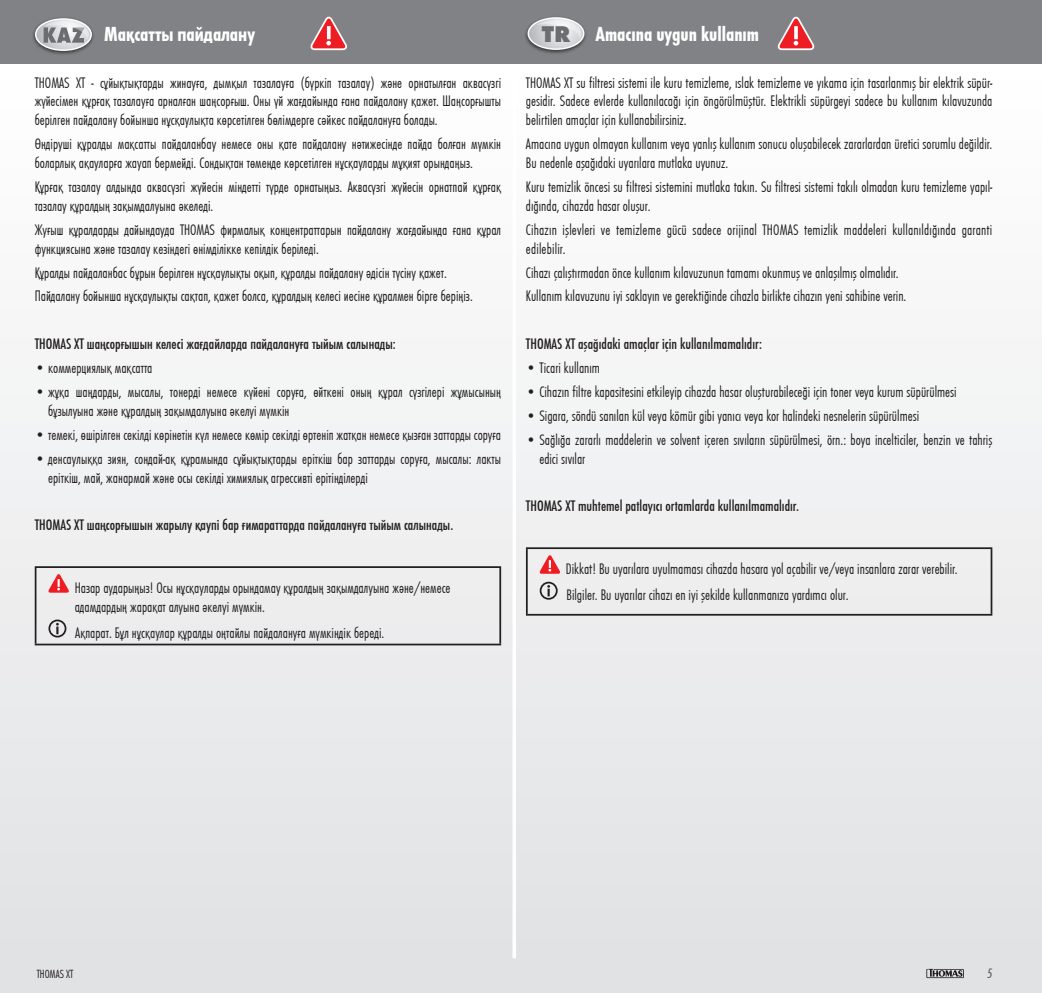
<style>
.page{position:relative;width:1042px;height:993px;background:#fff}
.page>*{position:absolute;margin:0;border:0;box-sizing:border-box;transform-origin:0 0}
.t1{font:800 23.62px "Function";color:#6c6d70}
.t2{font:700 21px "Futura Con";color:#fff}
.t3{font:300 15.75px/18.9px "Futura Con";color:#231f20}
.t4{font:500 15.75px "Futura Con";color:#231f20}
.t5{font:14px "Futura Con Boo Obl";color:#57585a}
.t6{font:300 12.25px "Futura Con";color:#231f20}
</style>
<div class="page">
<div style="left:0;top:74px;width:1042px;height:918px;background:linear-gradient(to bottom,#fefefe,#e0e1e3)"></div>
<div style="left:0;top:0;width:1042px;height:63px;background:#808285"></div>
<hr style="left:512px;top:74px;width:4px;height:883px;background:#fff">
<div style="left:31px;top:16px;width:64px;height:40px;background:#231f20;opacity:.75"></div>
<div style="left:35px;top:18px;width:57px;height:33px;border:1px solid #fff;border-radius:50%"></div>
<svg style="left:36px;top:19px;width:55px;height:31px;background:#b3b4b6"></svg>
<svg style="left:310px;top:16px;width:37px;height:35px"></svg>
<hr style="left:35px;top:566px;width:466px;height:1px;background:#231f20">
<hr style="left:35px;top:567px;width:1px;height:76px;background:#231f20">
<hr style="left:499px;top:567px;width:2px;height:76px;background:#231f20">
<hr style="left:35px;top:643px;width:466px;height:2px;background:#231f20">
<svg style="left:48px;top:573px;width:21px;height:19px"></svg>
<div style="left:48px;top:619px;width:18px;height:18px;border:2px solid #231f20;border-radius:50%"></div>
<svg style="left:56px;top:622px;width:3px;height:12px"></svg>
<div style="left:524px;top:15px;width:63px;height:39px;background:#231f20;opacity:.75"></div>
<div style="left:527px;top:17px;width:57px;height:33px;border:1px solid #fff;border-radius:50%"></div>
<svg style="left:528px;top:18px;width:56px;height:31px;background:#cccdce"></svg>
<svg style="left:777px;top:16px;width:37px;height:35px"></svg>
<hr style="left:526px;top:547px;width:466px;height:2px;background:#231f20">
<hr style="left:526px;top:549px;width:2px;height:64px;background:#231f20">
<hr style="left:990px;top:549px;width:2px;height:64px;background:#231f20">
<hr style="left:526px;top:613px;width:466px;height:2px;background:#231f20">
<svg style="left:539px;top:554px;width:21px;height:19px"></svg>
<div style="left:540px;top:581px;width:18px;height:18px;border:2px solid #231f20;border-radius:50%"></div>
<svg style="left:547px;top:585px;width:3px;height:11px"></svg>
<svg style="left:926px;top:968px;width:38px;height:9px"></svg>
<p class="t2" style="left:595px;top:19px;width:165px">Amacına uygun kullanım</p>
<p class="t2" style="left:104px;top:19px;width:152px">Мақсатты пайдалану</p>
<p class="t1" style="left:542px;top:20px;width:31px">TR</p>
<p class="t3" style="left:526px;top:72px;width:468px;text-align:justify">THOMAS XT su filtresi sistemi ile kuru temizleme, ıslak temizleme ve yıkama için tasarlanmış bir elektrik süpür&shy;gesidir. Sadece evlerde kullanılacağı için öngörülmüştür. Elektrikli süpürgeyi sadece bu kullanım kılavuzunda belirtilen amaçlar için kullanabilirsiniz.</p>
<p class="t3" style="left:526px;top:134px;width:468px">Amacına uygun olmayan kullanım veya yanlış kullanım sonucu oluşabilecek zararlardan üretici sorumlu değildir.<br>Bu nedenle aşağıdaki uyarılara mutlaka uyunuz.</p>
<p class="t3" style="left:526px;top:177px;width:468px">Kuru temizlik öncesi su filtresi sistemini mutlaka takın. Su filtresi sistemi takılı olmadan kuru temizleme yapıl&shy;dığında, cihazda hasar oluşur.</p>
<p class="t3" style="left:526px;top:219px;width:468px">Cihazın işlevleri ve temizleme gücü sadece orijinal THOMAS temizlik maddeleri kullanıldığında garanti edilebilir.</p>
<p class="t3" style="left:526px;top:262px;width:374px">Cihazı çalıştırmadan önce kullanım kılavuzunun tamamı okunmuş ve anlaşılmış olmalıdır.</p>
<p class="t3" style="left:526px;top:286px;width:382px">Kullanım kılavuzunu iyi saklayın ve gerektiğinde cihazla birlikte cihazın yeni sahibine verin.</p>
<p class="t4" style="left:526px;top:333px;width:237px">THOMAS XT aşağıdaki amaçlar için kullanılmamalıdır:</p>
<p class="t3" style="left:526px;top:358px;width:76px">• Ticari kullanım</p>
<p class="t3" style="left:526px;top:381px;width:432px">• Cihazın filtre kapasitesini etkileyip cihazda hasar oluşturabileceği için toner veya kurum süpürülmesi</p>
<p class="t3" style="left:526px;top:405px;width:395px">• Sigara, söndü sanılan kül veya kömür gibi yanıcı veya kor halindeki nesnelerin süpürülmesi</p>
<p class="t3" style="left:539px;top:429px;width:454px;text-indent:-13px">• Sağlığa zararlı maddelerin ve solvent içeren sıvıların süpürülmesi, örn.: boya incelticiler, benzin ve tahriş edici sıvılar</p>
<p class="t4" style="left:526px;top:495px;width:275px">THOMAS XT muhtemel patlayıcı ortamlarda kullanılmamalıdır.</p>
<p class="t3" style="left:35px;top:72px;width:468px;text-align:justify">THOMAS XT - сұйықтықтарды жинауға, дымқыл тазалауға (бүркіп тазалау) және орнатылған аквасүзгі жүйесімен құрғақ тазалауға арналған шаңсорғыш. Оны үй жағдайында ғана пайдалану қажет. Шаңсорғышты берілген пайдалану бойынша нұсқаулықта көрсетілген бөлімдерге сәйкес пайдалануға болады.</p>
<p class="t3" style="left:35px;top:134px;width:468px">Өндіруші құралды мақсатты пайдаланбау немесе оны қате пайдалану нәтижесінде пайда болған мүмкін боларлық ақауларға жауап бермейді. Сондықтан төменде көрсетілген нұсқауларды мұқият орындаңыз.</p>
<p class="t3" style="left:35px;top:177px;width:468px">Құрғақ тазалау алдында аквасүзгі жүйесін міндетті түрде орнатыңыз. Аквасүзгі жүйесін орнатпай құрғақ тазалау құралдың зақымдалуына әкеледі.</p>
<p class="t3" style="left:35px;top:219px;width:468px">Жуғыш құралдарды дайындауда THOMAS фирмалық концентраттарын пайдалану жағдайында ғана құрал функциясына және тазалау кезіндегі өнімділікке кепілдік беріледі.</p>
<p class="t3" style="left:35px;top:262px;width:414px">Құралды пайдаланбас бұрын берілген нұсқаулықты оқып, құралды пайдалану әдісін түсіну қажет.</p>
<p class="t3" style="left:35px;top:286px;width:440px">Пайдалану бойынша нұсқаулықты сақтап, қажет болса, құралдың келесі иесіне құралмен бірге беріңіз.</p>
<p class="t4" style="left:35px;top:333px;width:362px">THOMAS XT шаңсорғышын келесі жағдайларда пайдалануға тыйым салынады:</p>
<p class="t3" style="left:35px;top:358px;width:119px">• коммерциялық мақсатта</p>
<p class="t3" style="left:48px;top:381px;width:454px;text-indent:-13px">• жұқа шаңдарды, мысалы, тонерді немесе күйені соруға, өйткені оның құрал сүзгілері жұмысының бұзылуына және құралдың зақымдалуына әкелуі мүмкін</p>
<p class="t3" style="left:35px;top:424px;width:468px">• темекі, өшірілген секілді көрінетін күл немесе көмір секілді өртеніп жатқан немесе қызған заттарды соруға</p>
<p class="t3" style="left:48px;top:448px;width:454px;text-indent:-13px">• денсаулыққа зиян, сондай-ақ құрамында сұйықтықтарды еріткіш бар заттарды соруға, мысалы: лакты еріткіш, май, жанармай және осы секілді химиялық агрессивті ерітінділерді</p>
<p class="t4" style="left:35px;top:514px;width:420px">THOMAS XT шаңсорғышын жарылу қаупі бар ғимараттарда пайдалануға тыйым салынады.</p>
<p class="t3" style="left:75px;top:577px;width:377px">Назар аударыңыз! Осы нұсқауларды орындамау құралдың зақымдалуына және/немесе адамдардың жарақат алуына әкелуі мүмкін.</p>
<p class="t3" style="left:75px;top:622px;width:310px">Ақпарат. Бұл нұсқаулар құралды оңтайлы пайдалануға мүмкіндік береді.</p>
<p class="t3" style="left:566px;top:558px;width:393px">Dikkat! Bu uyarılara uyulmaması cihazda hasara yol açabilir ve/veya insanlara zarar verebilir.</p>
<p class="t3" style="left:566px;top:584px;width:283px">Bilgiler. Bu uyarılar cihazı en iyi şekilde kullanmanıza yardımcı olur.</p>
<p class="t6" style="left:37px;top:965px;width:38px">THOMAS XT</p>
<p class="t5" style="left:987px;top:963px;width:7px">5</p>
</div>
